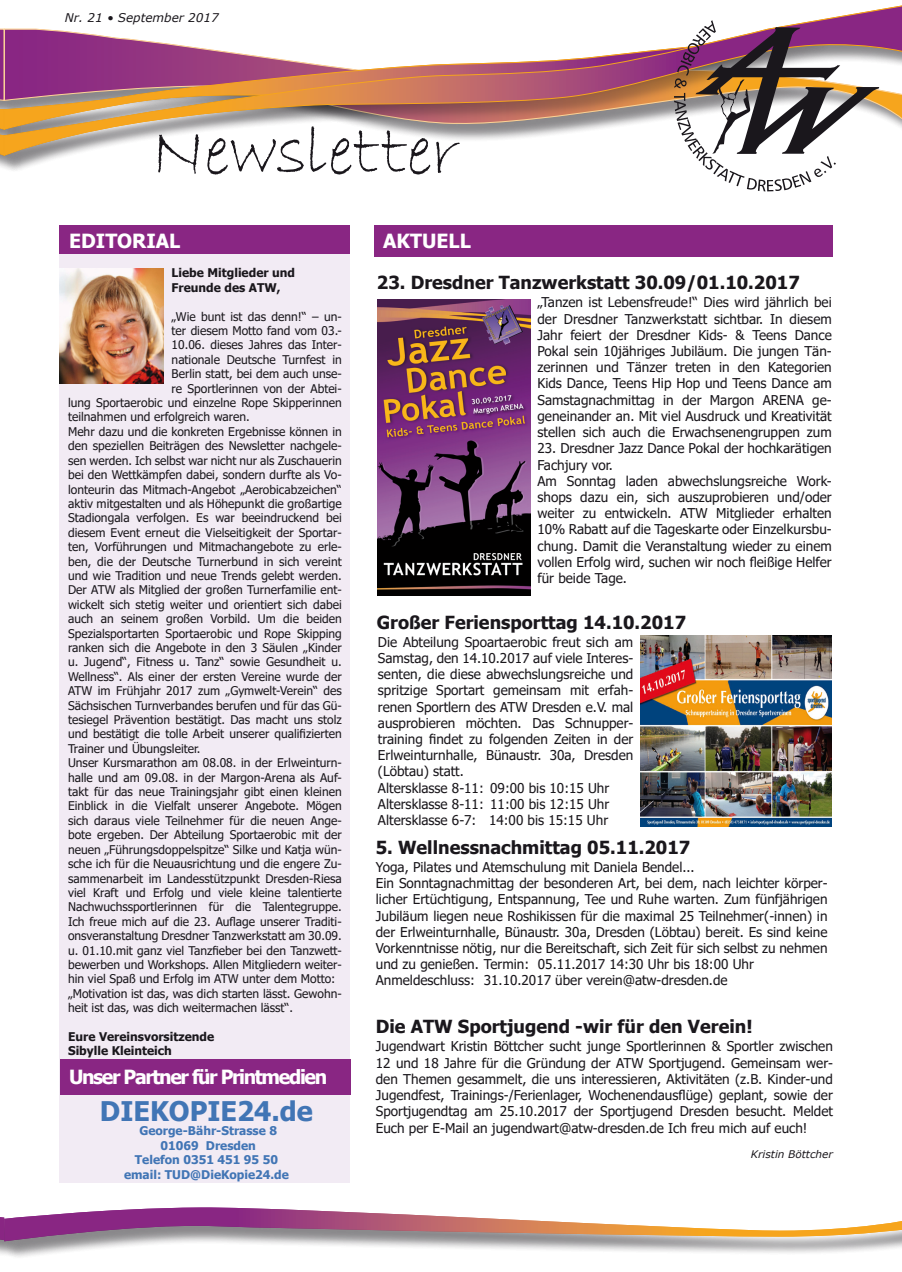
<style>
.page{position:relative;width:902px;height:1272px;background:#fff}
.page>*{position:absolute;margin:0;border:0;box-sizing:border-box;transform-origin:0 0}
.t1{font:72px "Bradley Hand ITC";letter-spacing:-.005em;color:#1a171c}
.t2{font:700 27px "Tahoma";color:#4175b5}
.t3{font:700 19.5px "Tahoma";letter-spacing:-.07em;color:#fff}
.t4{font:700 19.5px "Tahoma";color:#fff}
.t5{font:700 18px "Tahoma";color:#1a171c}
.t6{font:13.5px/16.2px "Tahoma";color:#1a171c}
.t7{font:12px "Tahoma";color:#1a171c}
.t8{font:700 12px/14.4px "Tahoma";color:#4175b5;text-align:center}
.t9{font:700 12px/14.4px "Tahoma";color:#1a171c}
.t10{font:italic 12px "Verdana";color:#1a171c}
.t11{font:italic 10.5px "Verdana";color:#1a171c}
</style>
<div class="page">
<div style="left:0;top:7px;width:23px;height:166px;background:#1a171c;opacity:.3"></div>
<svg style="left:0;top:7px;width:4px;height:149px"></svg>
<div style="left:7px;top:7px;width:894px;height:166px;background:#fff"></div>
<svg style="left:4px;top:5px;width:897px;height:151px"></svg>
<div style="left:0;top:1208px;width:23px;height:50px;background:#1a171c;opacity:.3"></div>
<div style="left:7px;top:1209px;width:894px;height:50px;background:#1a171c;opacity:.3"></div>
<svg style="left:0;top:1207px;width:901px;height:34px"></svg>
<div style="left:60px;top:225px;width:290px;height:32px;background:#892683"></div>
<svg style="left:674px;top:20px;width:205px;height:171px"></svg>
<div style="left:60px;top:254px;width:290px;height:928px;background:#f2ebf4"></div>
<img style="left:60px;top:269px;width:103px;height:114px">
<div style="left:374px;top:225px;width:458px;height:32px;background:#892683"></div>
<div style="left:60px;top:1058px;width:290px;height:36px;background:#892683"></div>
<img style="left:378px;top:299px;width:152px;height:296px">
<img style="left:640px;top:635px;width:191px;height:191px">
<p class="t10" style="left:65px;top:9px;width:155px">Nr. 21 • September 2017</p>
<h1 class="t1" style="left:150px;top:105px;width:309px">Newsletter</h1>
<h3 class="t4" style="left:69px;top:227px;width:113px">EDITORIAL</h3>
<h3 class="t4" style="left:383px;top:227px;width:89px">AKTUELL</h3>
<p class="t9" style="left:172px;top:266px;width:125px">Liebe Mitglieder und<br>Freunde des ATW,</p>
<p class="t7" style="left:172px;top:308px;width:172px">„Wie bunt ist das denn!“ – un-</p>
<p class="t7" style="left:172px;top:322px;width:172px">ter diesem Motto fand vom 03.-</p>
<p class="t7" style="left:172px;top:337px;width:172px">10.06. dieses Jahres das Inter-</p>
<p class="t7" style="left:172px;top:351px;width:172px">nationale Deutsche Turnfest in</p>
<p class="t7" style="left:172px;top:366px;width:172px">Berlin statt, bei dem auch unse-</p>
<p class="t7" style="left:172px;top:380px;width:172px">re Sportlerinnen von der Abtei-</p>
<p class="t7" style="left:68px;top:394px;width:275px">lung Sportaerobic und einzelne Rope Skipperinnen</p>
<p class="t7" style="left:68px;top:409px;width:183px">teilnahmen und erfolgreich waren.</p>
<p class="t7" style="left:68px;top:423px;width:275px">Mehr dazu und die konkreten Ergebnisse können in</p>
<p class="t7" style="left:68px;top:438px;width:275px">den speziellen Beiträgen des Newsletter nachgele-</p>
<p class="t7" style="left:68px;top:452px;width:275px">sen werden. Ich selbst war nicht nur als Zuschauerin</p>
<p class="t7" style="left:68px;top:466px;width:275px">bei den Wettkämpfen dabei, sondern durfte als Vo-</p>
<p class="t7" style="left:68px;top:481px;width:275px">lonteurin das Mitmach-Angebot „Aerobicabzeichen“</p>
<p class="t7" style="left:68px;top:495px;width:275px">aktiv mitgestalten und als Höhepunkt die großartige</p>
<p class="t7" style="left:68px;top:510px;width:275px">Stadiongala verfolgen. Es war beeindruckend bei</p>
<p class="t7" style="left:68px;top:524px;width:275px">diesem Event erneut die Vielseitigkeit der Sportar-</p>
<p class="t7" style="left:68px;top:538px;width:275px">ten, Vorführungen und Mitmachangebote zu erle-</p>
<p class="t7" style="left:68px;top:553px;width:275px">ben, die der Deutsche Turnerbund in sich vereint</p>
<p class="t7" style="left:68px;top:567px;width:275px">und wie Tradition und neue Trends gelebt werden.</p>
<p class="t7" style="left:68px;top:582px;width:275px">Der ATW als Mitglied der großen Turnerfamilie ent-</p>
<p class="t7" style="left:68px;top:596px;width:275px">wickelt sich stetig weiter und orientiert sich dabei</p>
<p class="t7" style="left:68px;top:610px;width:275px">auch an seinem großen Vorbild. Um die beiden</p>
<p class="t7" style="left:68px;top:625px;width:275px">Spezialsportarten Sportaerobic und Rope Skipping</p>
<p class="t7" style="left:68px;top:639px;width:275px">ranken sich die Angebote in den 3 Säulen „Kinder</p>
<p class="t7" style="left:68px;top:654px;width:275px">u. Jugend“, Fitness u. Tanz“ sowie Gesundheit u.</p>
<p class="t7" style="left:68px;top:668px;width:275px">Wellness“. Als einer der ersten Vereine wurde der</p>
<p class="t7" style="left:68px;top:682px;width:275px">ATW im Frühjahr 2017 zum „Gymwelt-Verein“ des</p>
<p class="t7" style="left:68px;top:697px;width:275px">Sächsischen Turnverbandes berufen und für das Gü-</p>
<p class="t7" style="left:68px;top:711px;width:275px">tesiegel Prävention bestätigt. Das macht uns stolz</p>
<p class="t7" style="left:68px;top:726px;width:275px">und bestätigt die tolle Arbeit unserer qualifizierten</p>
<p class="t7" style="left:68px;top:740px;width:134px">Trainer und Übungsleiter.</p>
<p class="t7" style="left:68px;top:754px;width:275px">Unser Kursmarathon am 08.08. in der Erlweinturn-</p>
<p class="t7" style="left:68px;top:769px;width:275px">halle und am 09.08. in der Margon-Arena als Auf-</p>
<p class="t7" style="left:68px;top:783px;width:275px">takt für das neue Trainingsjahr gibt einen kleinen</p>
<p class="t7" style="left:68px;top:798px;width:275px">Einblick in die Vielfalt unserer Angebote. Mögen</p>
<p class="t7" style="left:68px;top:812px;width:275px">sich daraus viele Teilnehmer für die neuen Ange-</p>
<p class="t7" style="left:68px;top:826px;width:275px">bote ergeben. Der Abteilung Sportaerobic mit der</p>
<p class="t7" style="left:68px;top:841px;width:275px">neuen „Führungsdoppelspitze“ Silke und Katja wün-</p>
<p class="t7" style="left:68px;top:855px;width:275px">sche ich für die Neuausrichtung und die engere Zu-</p>
<p class="t7" style="left:68px;top:870px;width:275px">sammenarbeit im Landesstützpunkt Dresden-Riesa</p>
<p class="t7" style="left:68px;top:884px;width:275px">viel Kraft und Erfolg und viele kleine talentierte</p>
<p class="t7" style="left:68px;top:898px;width:275px">Nachwuchssportlerinnen für die Talentegruppe.</p>
<p class="t7" style="left:68px;top:913px;width:275px">Ich freue mich auf die 23. Auflage unserer Traditi-</p>
<p class="t7" style="left:68px;top:927px;width:275px">onsveranstaltung Dresdner Tanzwerkstatt am 30.09.</p>
<p class="t7" style="left:68px;top:942px;width:275px">u. 01.10.mit ganz viel Tanzfieber bei den Tanzwett-</p>
<p class="t7" style="left:68px;top:956px;width:275px">bewerben und Workshops. Allen Mitgliedern weiter-</p>
<p class="t7" style="left:68px;top:970px;width:269px">hin viel Spaß und Erfolg im ATW unter dem Motto:</p>
<p class="t7" style="left:68px;top:985px;width:275px">„Motivation ist das, was dich starten lässt. Gewohn-</p>
<p class="t7" style="left:68px;top:999px;width:226px">heit ist das, was dich weitermachen lässt“.</p>
<p class="t9" style="left:68px;top:1029px;width:148px">Eure Vereinsvorsitzende<br>Sibylle Kleinteich</p>
<h3 class="t3" style="left:69px;top:1063px;width:259px">Unser Partner für Printmedien</h3>
<h2 class="t2" style="left:100px;top:1092px;width:214px">DIEKOPIE24.de</h2>
<p class="t8" style="left:124px;top:1124px;width:166px">George-Bähr-Strasse 8<br>01069 Dresden<br>Telefon 0351 451 95 50 email: TUD@DieKopie24.de</p>
<h3 class="t5" style="left:377px;top:270px;width:424px">23. Dresdner Tanzwerkstatt 30.09/01.10.2017</h3>
<p class="t6" style="left:537px;top:295px;width:296px;text-align:justify">„Tanzen ist Lebensfreude!“ Dies wird jährlich bei der Dresdner Tanzwerkstatt sichtbar. In diesem Jahr feiert der Dresdner Kids- &amp; Teens Dance Pokal sein 10jähriges Jubiläum. Die jungen Tän&shy;zerinnen und Tänzer treten in den Kategorien Kids Dance, Teens Hip Hop und Teens Dance am Samstagnachmittag in der Margon ARENA ge&shy;geneinander an. Mit viel Ausdruck und Kreativität stellen sich auch die Erwachsenengruppen zum</p>
<p class="t6" style="left:537px;top:441px;width:296px">23. Dresdner Jazz Dance Pokal der hochkarätigen Fachjury vor.<br>Am Sonntag laden abwechslungsreiche Work&shy;shops dazu ein, sich auszuprobieren und/oder weiter zu entwickeln. ATW Mitglieder erhalten 10% Rabatt auf die Tageskarte oder Einzelkursbu&shy;chung. Damit die Veranstaltung wieder zu einem vollen Erfolg wird, suchen wir noch fleißige Helfer für beide Tage.</p>
<h3 class="t5" style="left:377px;top:609px;width:311px">Großer Feriensporttag 14.10.2017</h3>
<p class="t6" style="left:378px;top:634px;width:257px">Die Abteilung Spoartaerobic freut sich am Samstag, den 14.10.2017 auf viele Interes&shy;senten, die diese abwechslungsreiche und spritzige Sportart gemeinsam mit erfah&shy;renen Sportlern des ATW Dresden e.V. mal ausprobieren möchten. Das Schnupper&shy;training findet zu folgenden Zeiten in der Erlweinturnhalle, Bünaustr. 30a, Dresden (Löbtau) statt.<br>Altersklasse 8-11: 09:00 bis 10:15 Uhr Altersklasse 8-11: 11:00 bis 12:15 Uhr Altersklasse 6-7: 14:00 bis 15:15 Uhr</p>
<h3 class="t5" style="left:375px;top:834px;width:316px">5. Wellnessnachmittag 05.11.2017</h3>
<p class="t6" style="left:376px;top:859px;width:453px">Yoga, Pilates und Atemschulung mit Daniela Bendel...<br>Ein Sonntagnachmittag der besonderen Art, bei dem, nach leichter körper&shy;licher Ertüchtigung, Entspannung, Tee und Ruhe warten. Zum fünfjährigen Jubiläum liegen neue Roshikissen für die maximal 25 Teilnehmer(-innen) in der Erlweinturnhalle, Bünaustr. 30a, Dresden (Löbtau) bereit. Es sind keine Vorkenntnisse nötig, nur die Bereitschaft, sich Zeit für sich selbst zu nehmen und zu genießen. Termin: 05.11.2017 14:30 Uhr bis 18:00 Uhr Anmeldeschluss: 31.10.2017 über verein@atw-dresden.de</p>
<h3 class="t5" style="left:376px;top:1014px;width:378px">Die ATW Sportjugend -wir für den Verein!</h3>
<p class="t6" style="left:376px;top:1039px;width:458px;text-align:justify">Jugendwart Kristin Böttcher sucht junge Sportlerinnen &amp; Sportler zwischen 12 und 18 Jahre für die Gründung der ATW Sportjugend. Gemeinsam wer&shy;den Themen gesammelt, die uns interessieren, Aktivitäten (z.B. Kinder-und Jugendfest, Trainings-/Ferienlager, Wochenendausflüge) geplant, sowie der Sportjugendtag am 25.10.2017 der Sportjugend Dresden besucht. Meldet Euch per E-Mail an jugendwart@atw-dresden.de Ich freu mich auf euch!</p>
<p class="t11" style="left:750px;top:1146px;width:84px">Kristin Böttcher</p>
</div>
